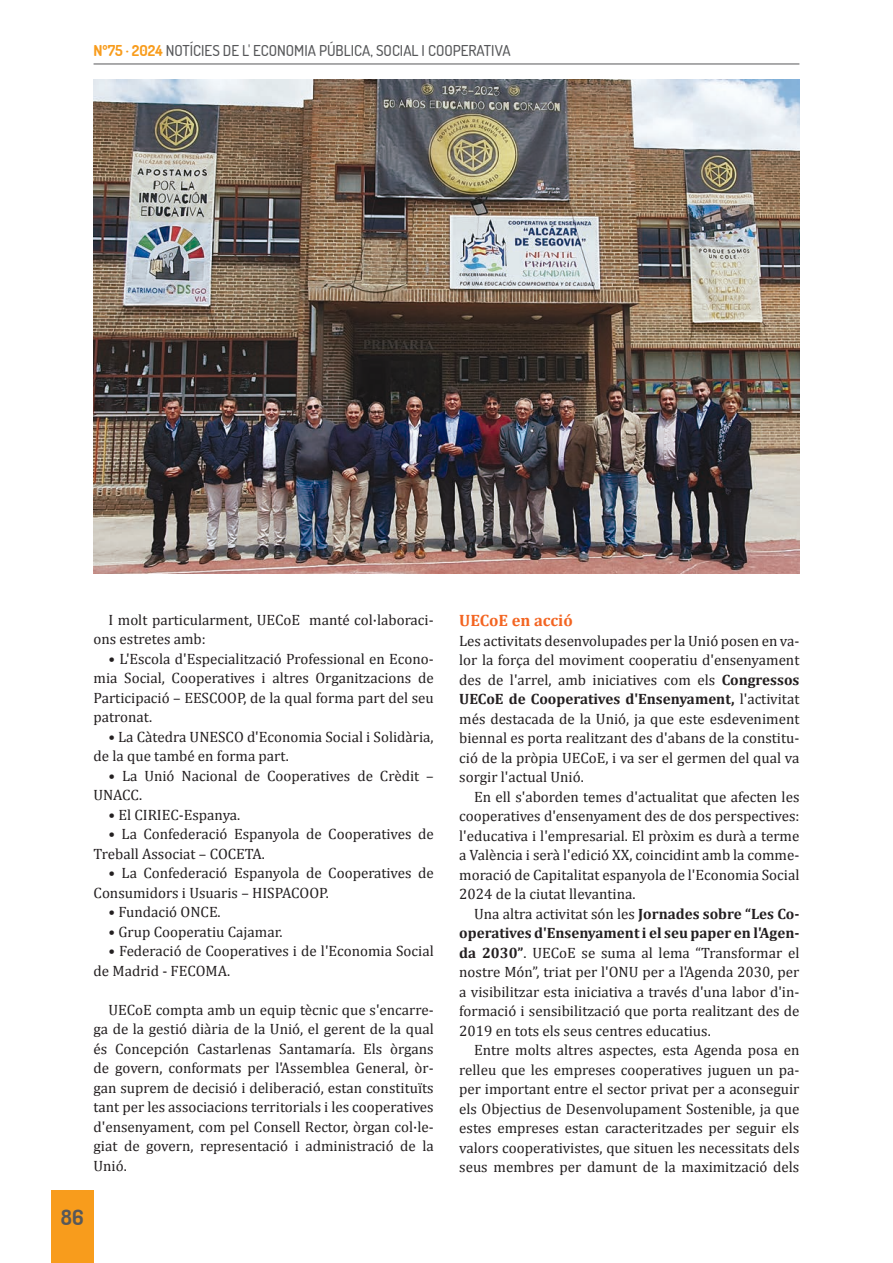
<style>
.page{position:relative;width:893px;height:1263px;background:#fff}
.page>*{position:absolute;margin:0;border:0;box-sizing:border-box;transform-origin:0 0}
.t1{font:700 21px "Dosis";color:#57585a}
.t2{font:700 16.5px "Cambria";color:#f36421}
.t3{font:15px/19.5px "Cambria";color:#231f20}
.t4{font:500 15px "Dosis";color:#57585a}
.s1{font-weight:700;color:#f89c1c}
.s2{font-weight:700}
</style>
<div class="page">
<hr style="left:94px;top:64px;width:705px;height:1px;background:#57585a">
<div style="left:51px;top:1191px;width:43px;height:72px;background:#f89c1c"></div>
<img style="left:94px;top:79px;width:705px;height:495px">
<p class="t4" style="left:94px;top:40px;width:418px"><span class="s1">Nº75 · 2024</span> NOTÍCIES DE L' ECONOMIA PÚBLICA, SOCIAL I COOPERATIVA</p>
<p class="t3" style="left:94px;top:610px;width:342px;text-indent:15px">I molt particularment, UECoE manté col·laboraci&shy;ons estretes amb:</p>
<p class="t3" style="left:94px;top:649px;width:342px;text-align:justify;text-indent:15px">• L'Escola d'Especialització Professional en Econo&shy;mia Social, Cooperatives i altres Organitzacions de Participació – EESCOOP, de la qual forma part del seu patronat.</p>
<p class="t3" style="left:94px;top:727px;width:342px;text-indent:15px">• La Càtedra UNESCO d'Economia Social i Solidària, de la que també en forma part.</p>
<p class="t3" style="left:94px;top:766px;width:342px;text-indent:15px">• La Unió Nacional de Cooperatives de Crèdit –<br>UNACC.</p>
<p class="t3" style="left:108px;top:805px;width:133px">• El CIRIEC-Espanya.</p>
<p class="t3" style="left:94px;top:824px;width:342px;text-indent:15px">• La Confederació Espanyola de Cooperatives de<br>Treball Associat – COCETA.</p>
<p class="t3" style="left:94px;top:863px;width:342px;text-indent:15px">• La Confederació Espanyola de Cooperatives de<br>Consumidors i Usuaris – HISPACOOP.</p>
<p class="t3" style="left:108px;top:902px;width:114px">• Fundació ONCE.</p>
<p class="t3" style="left:108px;top:922px;width:176px">• Grup Cooperatiu Cajamar.</p>
<p class="t3" style="left:94px;top:941px;width:342px;text-indent:15px">• Federació de Cooperatives i de l'Economia Social de Madrid - FECOMA.</p>
<p class="t3" style="left:94px;top:1000px;width:342px;text-align:justify;text-indent:15px">UECoE compta amb un equip tècnic que s'encarre&shy;ga de la gestió diària de la Unió, el gerent de la qual és Concepción Castarlenas Santamaría. Els òrgans de govern, conformats per l'Assemblea General, òr&shy;gan suprem de decisió i deliberació, estan constituïts tant per les associacions territorials i les cooperatives d'ensenyament, com pel Consell Rector, òrgan col·le&shy;giat de govern, representació i administració de la Unió.</p>
<h1 class="t1" style="left:61px;top:1203px;width:24px">86</h1>
<p class="t2" style="left:459px;top:609px;width:115px">UECoE en acció</p>
<p class="t3" style="left:459px;top:631px;width:342px;text-align:justify">Les activitats desenvolupades per la Unió posen en va&shy;lor la força del moviment cooperatiu d'ensenyament des de l'arrel, amb iniciatives com els <span class="s2">Congressos UECoE de Cooperatives d'Ensenyament,</span> l'activitat més destacada de la Unió, ja que este esdeveniment biennal es porta realitzant des d'abans de la constitu&shy;ció de la pròpia UECoE, i va ser el germen del qual va sorgir l'actual Unió.</p>
<p class="t3" style="left:459px;top:787px;width:342px;text-align:justify;text-indent:15px">En ell s'aborden temes d'actualitat que afecten les cooperatives d'ensenyament des de dos perspectives: l'educativa i l'empresarial. El pròxim es durà a terme a València i serà l'edició XX, coincidint amb la comme&shy;moració de Capitalitat espanyola de l'Economia Social 2024 de la ciutat llevantina.</p>
<p class="t3" style="left:459px;top:904px;width:342px;text-align:justify;text-indent:15px">Una altra activitat són les <span class="s2">Jornades sobre “Les Co&shy;operatives d'Ensenyament i el seu paper en l'Agen&shy;da 2030”</span>. UECoE se suma al lema “Transformar el nostre Món”, triat per l'ONU per a l'Agenda 2030, per a visibilitzar esta iniciativa a través d'una labor d'in&shy;formació i sensibilització que porta realitzant des de 2019 en tots els seus centres educatius.</p>
<p class="t3" style="left:459px;top:1040px;width:342px;text-align:justify;text-indent:15px">Entre molts altres aspectes, esta Agenda posa en relleu que les empreses cooperatives juguen un pa&shy;per important entre el sector privat per a aconseguir els Objectius de Desenvolupament Sostenible, ja que estes empreses estan caracteritzades per seguir els valors cooperativistes, que situen les necessitats dels seus membres per damunt de la maximització dels</p>
</div>
